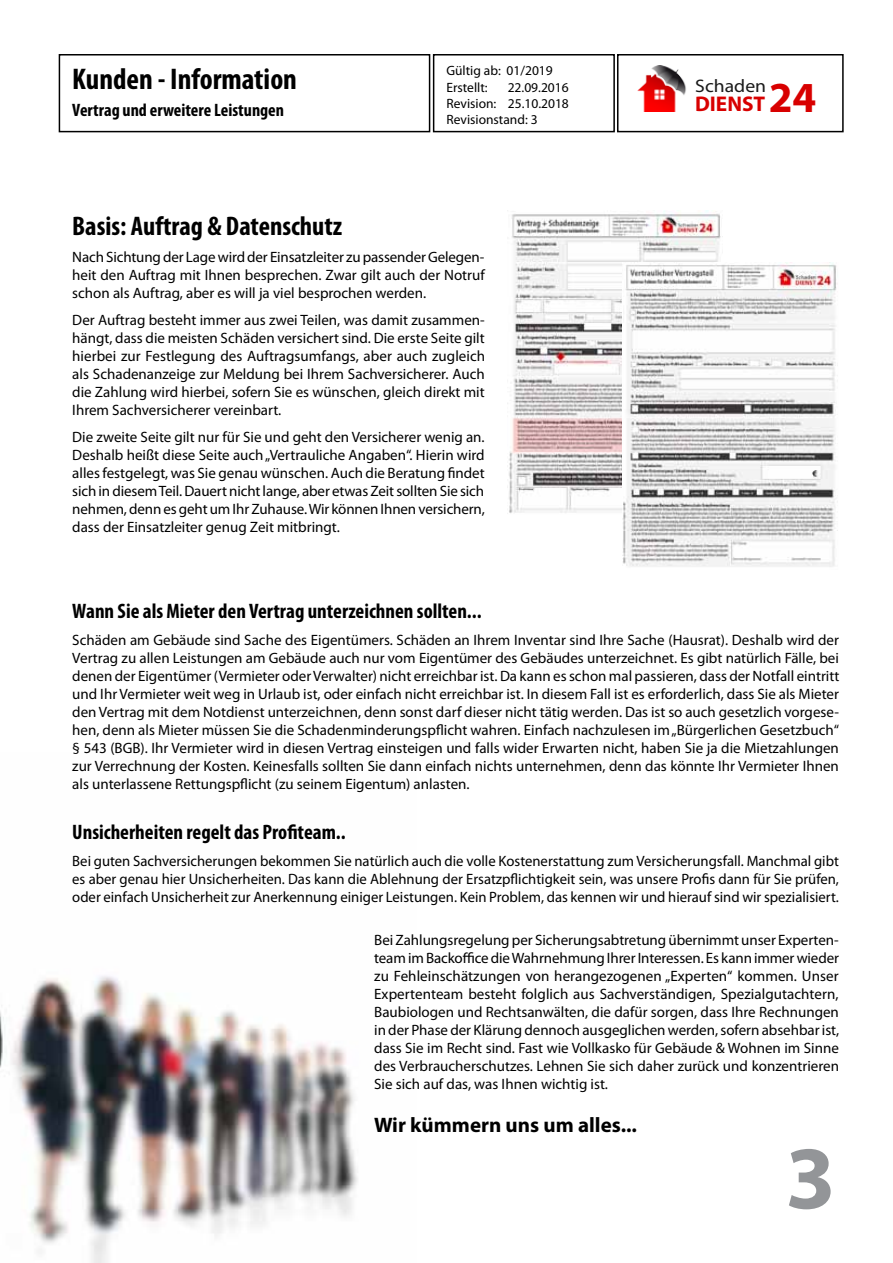
<style>
.page{position:relative;width:893px;height:1263px;background:#fff}
.page>*{position:absolute;margin:0;border:0;box-sizing:border-box;transform-origin:0 0}
.t1{font:700 90px "Myriad Pro";color:#939598}
.t2{font:700 condensed 30px "Myriad Pro";color:#000}
.t3{font:700 condensed 27px "Myriad Pro";color:#000}
.t4{font:700 21.3px "Myriad Pro";color:#d80000}
.t5{font:700 condensed 21px "Myriad Pro";color:#000}
.t6{font:700 21px "Myriad Pro";color:#000}
.t7{font:18.15px "Myriad Pro";color:#1a1a1a;scale:1.08 1}
.t8{font:700 condensed 18px "Myriad Pro";color:#000}
.t9{font:15px/18px "Myriad Pro";color:#000;text-align:justify}
.t10{font:13.5px/16.2px "Myriad Pro";color:#000}
.s1{font-size:42.9px}
</style>
<div class="page">
<img style="left:0;top:976px;width:358px;height:287px">
<div style="left:59px;top:54px;width:371px;height:78px;border:2px solid #000"></div>
<div style="left:433px;top:54px;width:182px;height:78px;border:2px solid #000"></div>
<div style="left:617px;top:54px;width:227px;height:78px;border:2px solid #000"></div>
<img style="left:637px;top:66px;width:49px;height:46px">
<img style="left:509px;top:211px;width:212px;height:302px">
<img style="left:622px;top:263px;width:216px;height:304px">
<h2 class="t2" style="left:72px;top:61px;width:226px">Kunden - Information</h2>
<p class="t8" style="left:72px;top:99px;width:213px">Vertrag und erweitere Leistungen</p>
<p class="t10" style="left:446px;top:63px;width:108px">Gültig ab: 01/2019<br>Erstellt:</p>
<p class="t10" style="left:446px;top:79px;width:124px;text-align:justify;text-indent:61px">22.09.2016<br>Revision: 25.10.2018<br>Revisionstand: 3</p>
<h3 class="t3" style="left:72px;top:209px;width:272px">Basis: Auftrag &amp; Datenschutz</h3>
<p class="t9" style="left:72px;top:248px;width:414px">Nach Sichtung der Lage wird der Einsatzleiter zu passender Gelegen&shy;heit den Auftrag mit Ihnen besprechen. Zwar gilt auch der Notruf schon als Auftrag, aber es will ja viel besprochen werden.</p>
<p class="t9" style="left:72px;top:311px;width:414px">Der Auftrag besteht immer aus zwei Teilen, was damit zusammen&shy;hängt, dass die meisten Schäden versichert sind. Die erste Seite gilt hierbei zur Festlegung des Auftragsumfangs, aber auch zugleich als Schadenanzeige zur Meldung bei Ihrem Sachversicherer. Auch die Zahlung wird hierbei, sofern Sie es wünschen, gleich direkt mit Ihrem Sachversicherer vereinbart.</p>
<p class="t9" style="left:72px;top:428px;width:414px">Die zweite Seite gilt nur für Sie und geht den Versicherer wenig an.<br>Deshalb heißt diese Seite auch „Vertrauliche Angaben“. Hierin wird alles festgelegt, was Sie genau wünschen. Auch die Beratung findet sich in diesem Teil. Dauert nicht lange, aber etwas Zeit sollten Sie sich nehmen, denn es geht um Ihr Zuhause. Wir können Ihnen versichern, dass der Einsatzleiter genug Zeit mitbringt.</p>
<p class="t7" style="left:695px;top:75px;width:67px">Schaden</p>
<h3 class="t4" style="left:695px;top:90px;width:123px">DIENST <span class="s1">24</span></h3>
<h3 class="t5" style="left:72px;top:598px;width:411px">Wann Sie als Mieter den Vertrag unterzeichnen sollten...</h3>
<p class="t9" style="left:72px;top:630px;width:769px">Schäden am Gebäude sind Sache des Eigentümers. Schäden an Ihrem Inventar sind Ihre Sache (Hausrat). Deshalb wird der Vertrag zu allen Leistungen am Gebäude auch nur vom Eigentümer des Gebäudes unterzeichnet. Es gibt natürlich Fälle, bei denen der Eigentümer (Vermieter oder Verwalter) nicht erreichbar ist. Da kann es schon mal passieren, dass der Notfall eintritt und Ihr Vermieter weit weg in Urlaub ist, oder einfach nicht erreichbar ist. In diesem Fall ist es erforderlich, dass Sie als Mieter den Vertrag mit dem Notdienst unterzeichnen, denn sonst darf dieser nicht tätig werden. Das ist so auch gesetzlich vorgese&shy;hen, denn als Mieter müssen Sie die Schadenminderungspflicht wahren. Einfach nachzulesen im „Bürgerlichen Gesetzbuch“ § 543 (BGB). Ihr Vermieter wird in diesen Vertrag einsteigen und falls wider Erwarten nicht, haben Sie ja die Mietzahlungen zur Verrechnung der Kosten. Keinesfalls sollten Sie dann einfach nichts unternehmen, denn das könnte Ihr Vermieter Ihnen als unterlassene Rettungspflicht (zu seinem Eigentum) anlasten.</p>
<h3 class="t5" style="left:72px;top:819px;width:275px">Unsicherheiten regelt das Profiteam..</h3>
<p class="t9" style="left:72px;top:852px;width:768px">Bei guten Sachversicherungen bekommen Sie natürlich auch die volle Kostenerstattung zum Versicherungsfall. Manchmal gibt es aber genau hier Unsicherheiten. Das kann die Ablehnung der Ersatzpflichtigkeit sein, was unsere Profis dann für Sie prüfen, oder einfach Unsicherheit zur Anerkennung einiger Leistungen. Kein Problem, das kennen wir und hierauf sind wir spezialisiert.</p>
<p class="t9" style="left:374px;top:931px;width:466px">Bei Zahlungsregelung per Sicherungsabtretung übernimmt unser Experten&shy;team im Backoffice die Wahrnehmung Ihrer Interessen. Es kann immer wieder zu Fehleinschätzungen von herangezogenen „Experten“ kommen. Unser Expertenteam besteht folglich aus Sachverständigen, Spezialgutachtern, Baubiologen und Rechtsanwälten, die dafür sorgen, dass Ihre Rechnungen in der Phase der Klärung dennoch ausgeglichen werden, sofern absehbar ist, dass Sie im Recht sind. Fast wie Vollkasko für Gebäude &amp; Wohnen im Sinne des Verbraucherschutzes. Lehnen Sie sich daher zurück und konzentrieren Sie sich auf das, was Ihnen wichtig ist.</p>
<h3 class="t6" style="left:374px;top:1111px;width:264px">Wir kümmern uns um alles...</h3>
<h1 class="t1" style="left:785px;top:1119px;width:52px">3</h1>
</div>
